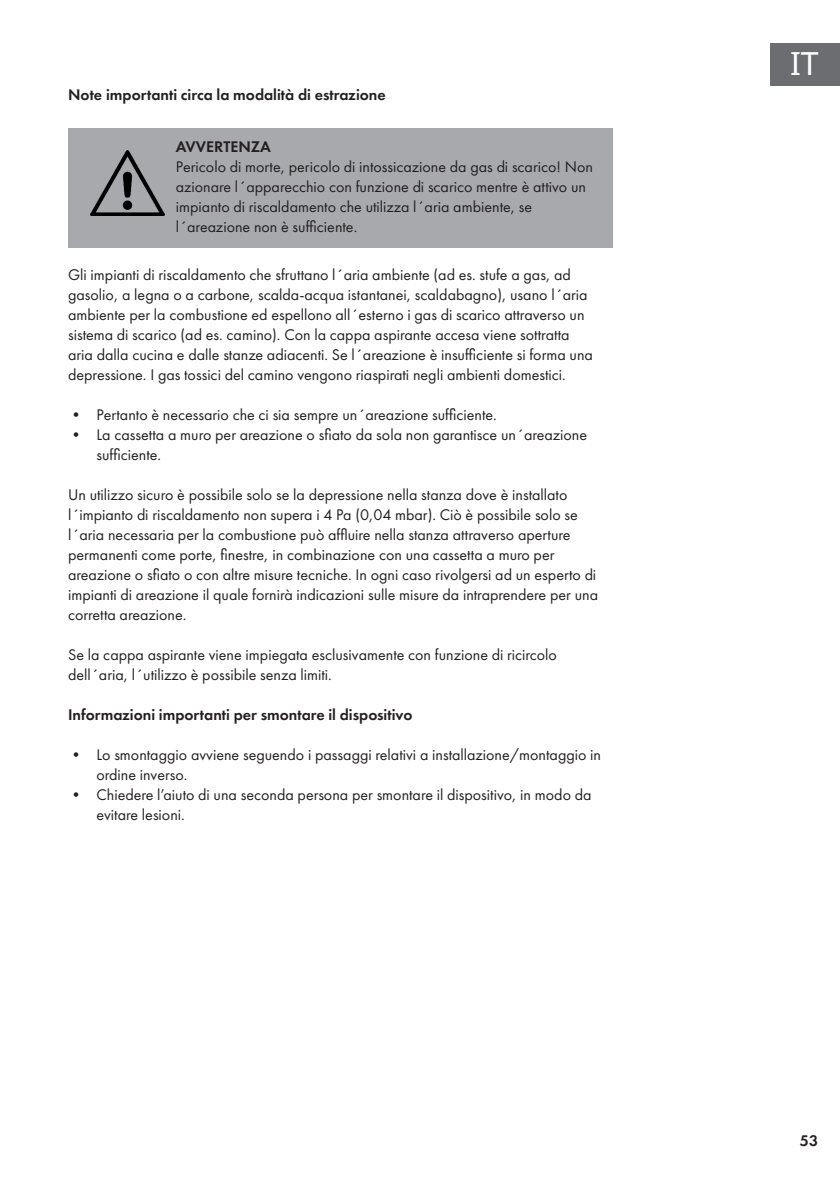
<style>
.page{position:relative;width:840px;height:1191px;background:#fff}
.page>*{position:absolute;margin:0;border:0;box-sizing:border-box;transform-origin:0 0}
.t1{font:32px "Noto Sans";color:#fff}
.t2{font:16px/20px "Futura PTW08";color:#231f20}
.t3{font:600 16px "Futura PTW08";color:#231f20}
</style>
<div class="page">
<div style="left:770px;top:43px;width:69px;height:42px;background:#6c6d70"></div>
<div style="left:68px;top:128px;width:544px;height:119px;background:#a8a9ad"></div>
<img style="left:91px;top:151px;width:73px;height:65px">
<p class="t3" style="left:68px;top:85px;width:319px">Note importanti circa la modalità di estrazione</p>
<p class="t3" style="left:176px;top:136px;width:97px">AVVERTENZA</p>
<p class="t2" style="left:176px;top:156px;width:418px">Pericolo di morte, pericolo di intossicazione da gas di scarico! Non azionare l´apparecchio con funzione di scarico mentre è attivo un impianto di riscaldamento che utilizza l´aria ambiente, se l´areazione non è sufficiente.</p>
<p class="t2" style="left:68px;top:265px;width:526px">Gli impianti di riscaldamento che sfruttano l´aria ambiente (ad es. stufe a gas, ad gasolio, a legna o a carbone, scalda-acqua istantanei, scaldabagno), usano l´aria ambiente per la combustione ed espellono all´esterno i gas di scarico attraverso un sistema di scarico (ad es. camino). Con la cappa aspirante accesa viene sottratta aria dalla cucina e dalle stanze adiacenti. Se l´areazione è insufficiente si forma una depressione. I gas tossici del camino vengono riaspirati negli ambienti domestici.</p>
<p class="t2" style="left:68px;top:405px;width:430px">• Pertanto è necessario che ci sia sempre un´areazione sufficiente.</p>
<p class="t2" style="left:96px;top:425px;width:492px;text-indent:-28px">• La cassetta a muro per areazione o sfiato da sola non garantisce un´areazione sufficiente.</p>
<p class="t2" style="left:68px;top:485px;width:531px">Un utilizzo sicuro è possibile solo se la depressione nella stanza dove è installato l´impianto di riscaldamento non supera i 4 Pa (0,04 mbar). Ciò è possibile solo se l´aria necessaria per la combustione può affluire nella stanza attraverso aperture permanenti come porte, finestre, in combinazione con una cassetta a muro per areazione o sfiato o con altre misure tecniche. In ogni caso rivolgersi ad un esperto di impianti di areazione il quale fornirà indicazioni sulle misure da intraprendere per una corretta areazione.</p>
<p class="t2" style="left:68px;top:645px;width:490px">Se la cappa aspirante viene impiegata esclusivamente con funzione di ricircolo dell´aria, l´utilizzo è possibile senza limiti.</p>
<p class="t3" style="left:68px;top:705px;width:345px">Informazioni importanti per smontare il dispositivo</p>
<p class="t2" style="left:96px;top:745px;width:506px;text-indent:-28px">• Lo smontaggio avviene seguendo i passaggi relativi a installazione/montaggio in ordine inverso.</p>
<p class="t2" style="left:96px;top:785px;width:496px;text-indent:-28px">• Chiedere l’aiuto di una seconda persona per smontare il dispositivo, in modo da evitare lesioni.</p>
<h1 class="t1" style="left:789px;top:41px;width:30px">IT</h1>
<p class="t3" style="left:799px;top:1130px;width:20px">53</p>
</div>
